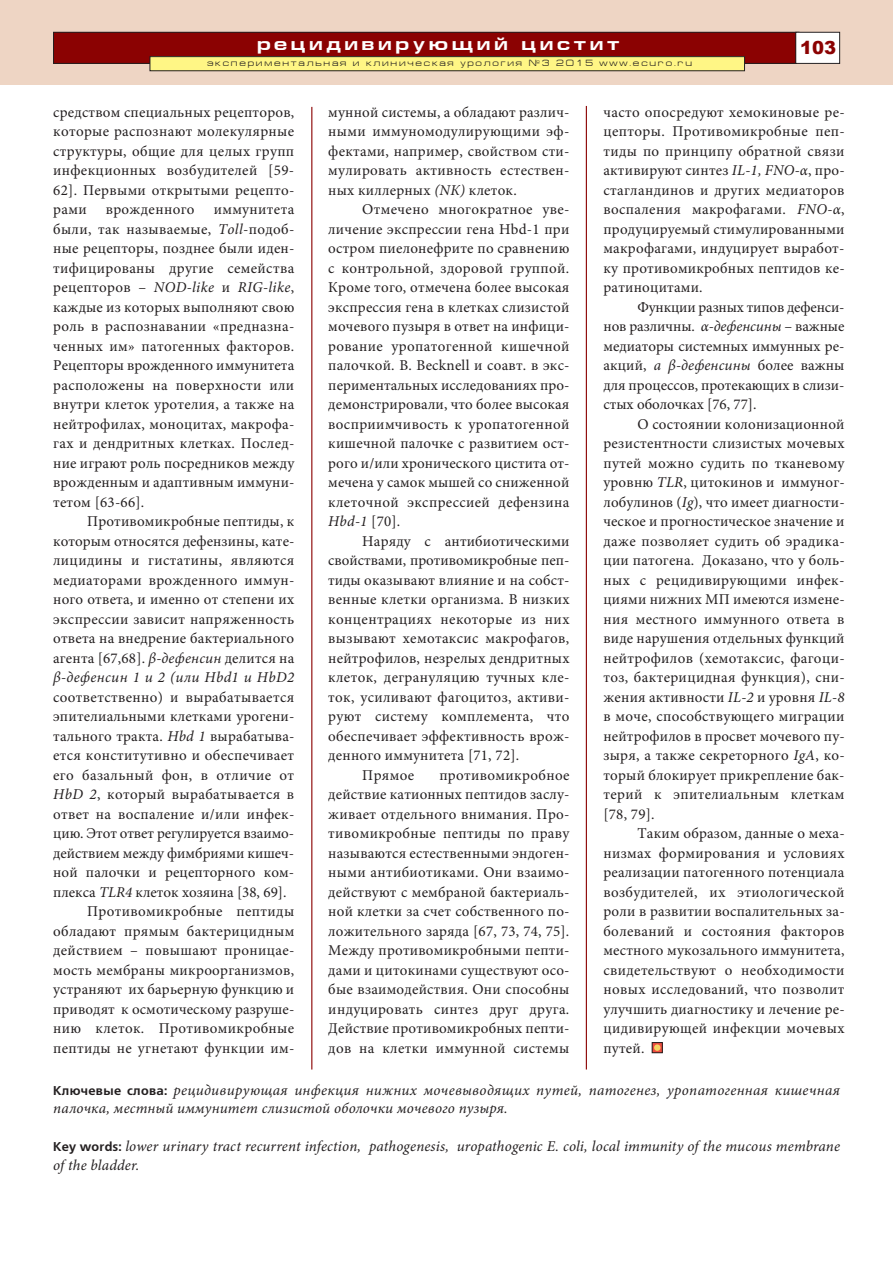
<style>
.page{position:relative;width:893px;height:1263px;background:#fff}
.page>*{position:absolute;margin:0;border:0;box-sizing:border-box;transform-origin:0 0}
.t1{font:700 18px "Europe Ext";letter-spacing:.2em;color:#fff}
.t2{font:900 18px "Arial";color:#8b0202}
.t3{font:15px/19.5px "Minion Pro";letter-spacing:.02em;color:#231f20;text-align:justify}
.t4{font:italic 15px/18px "Minion Pro";letter-spacing:.015em;color:#231f20}
.t5{font:15px "Minion Pro";color:#231f20}
.t6{font:15px "Minion Pro";letter-spacing:-.005em;color:#231f20}
.t7{font:9px "Europe Ext";letter-spacing:.2em;color:#231f20}
.s1{font-style:italic}
.s2{font-family:"Free Set C";font-weight:700;font-style:normal;font-size:12.75px}
</style>
<div class="page">
<hr style="left:311px;top:107px;width:1px;height:962px;background:#8b0202">
<hr style="left:586px;top:106px;width:1px;height:963px;background:#8b0202">
<svg style="left:654px;top:1044px;width:7px;height:7px"></svg>
<div style="left:652px;top:1042px;width:11px;height:11px;border:1px solid #231f20"></div>
<div style="left:654px;top:1044px;width:6px;height:7px;background:#f6d462;border-radius:50%"></div>
<div style="left:0;top:0;width:893px;height:85px;background:#eed5c4"></div>
<div style="left:54px;top:32px;width:745px;height:31px;background:#8b0202"></div>
<div style="left:53px;top:32px;width:746px;height:32px;border:1px solid #231f20"></div>
<div style="left:796px;top:32px;width:44px;height:31px;background:#fff"></div>
<div style="left:795px;top:32px;width:45px;height:32px;border:1px solid #231f20"></div>
<div style="left:150px;top:57px;width:594px;height:14px;background:#fff685"></div>
<div style="left:150px;top:56px;width:595px;height:15px;border:1px solid #231f20"></div>
<p class="t1" style="left:257px;top:37px;width:364px">рецидивирующий цистит</p>
<p class="t7" style="left:207px;top:60px;width:486px">экспериментальная и клиническая урология №3 2015 www.ecuro.ru</p>
<p class="t2" style="left:800px;top:34px;width:38px">103</p>
<p class="t3" style="left:53px;top:104px;width:243px">средством специальных рецепторов, которые распознают молекулярные структуры, общие для целых групп инфекционных возбудителей [59- 62]. Первыми открытыми рецепто&shy;рами</p>
<p class="t3" style="left:106px;top:201px;width:90px">врожденного</p>
<p class="t3" style="left:53px;top:201px;width:243px;text-indent:160px">иммунитета были, так называемые, <span class="s1">Toll</span>-подоб&shy;ные рецепторы, позднее были иден&shy;тифицированы другие семейства рецепторов – <span class="s1">NOD-like</span> и <span class="s1">RIG-like</span>, каждые из которых выполняют свою роль в распознавании «предназна&shy;ченных им» патогенных факторов.<br>Рецепторы врожденного иммунитета расположены на поверхности или внутри клеток уротелия, а также на нейтрофилах, моноцитах, макрофа&shy;гах и дендритных клетках. Послед&shy;ние играют роль посредников между врожденным и адаптивным иммуни&shy;тетом [63-66].</p>
<p class="t3" style="left:53px;top:513px;width:243px;text-indent:34px">Противомикробные пептиды, к которым относятся дефензины, кате&shy;лицидины и гистатины, являются медиаторами врожденного иммун&shy;ного ответа, и именно от степени их экспрессии зависит напряженность ответа на внедрение бактериального агента [67,68]. <span class="s1">β-дефенсин</span> делится на <span class="s1">β-дефенсин 1 и 2 (или Hbd1 и HbD2</span></p>
<p class="t3" style="left:53px;top:689px;width:243px">соответственно) и вырабатывается</p>
<p class="t3" style="left:53px;top:708px;width:243px">эпителиальными клетками урогени-</p>
<p class="t3" style="left:53px;top:728px;width:243px">тального тракта. <span class="s1">Hbd 1</span> вырабатыва-</p>
<p class="t3" style="left:53px;top:747px;width:243px">ется конститутивно и обеспечивает</p>
<p class="t3" style="left:53px;top:767px;width:243px">его базальный фон, в отличие от</p>
<p class="t3" style="left:53px;top:786px;width:243px"><span class="s1">HbD 2</span>, который вырабатывается в</p>
<p class="t3" style="left:53px;top:806px;width:243px">ответ на воспаление и/или инфек-</p>
<p class="t6" style="left:53px;top:828px;width:243px">цию. Этот ответ регулируется взаимо-</p>
<p class="t5" style="left:53px;top:847px;width:243px">действием между фимбриями кишеч-</p>
<p class="t3" style="left:53px;top:864px;width:243px">ной палочки и рецепторного ком-</p>
<p class="t5" style="left:53px;top:886px;width:235px">плекса <span class="s1">TLR4</span> клеток хозяина [38, 69].</p>
<p class="t3" style="left:87px;top:903px;width:209px">Противомикробные пептиды</p>
<p class="t3" style="left:53px;top:923px;width:243px">обладают прямым бактерицидным</p>
<p class="t3" style="left:53px;top:942px;width:243px">действием – повышают проницае-</p>
<p class="t3" style="left:53px;top:962px;width:243px">мость мембраны микроорганизмов,</p>
<p class="t3" style="left:53px;top:981px;width:243px">устраняют их барьерную функцию и</p>
<p class="t3" style="left:53px;top:1001px;width:243px">приводят к осмотическому разруше-</p>
<p class="t3" style="left:53px;top:1020px;width:243px">нию клеток. Противомикробные</p>
<p class="t3" style="left:53px;top:1040px;width:243px">пептиды не угнетают функции им-</p>
<p class="t3" style="left:328px;top:104px;width:243px">мунной системы, а обладают различ&shy;ными иммуномодулирующими эф&shy;фектами, например, свойством сти&shy;мулировать активность естествен&shy;ных киллерных <span class="s1">(NК)</span> клеток.</p>
<p class="t3" style="left:328px;top:201px;width:243px;text-indent:34px">Отмечено многократное уве&shy;личение экспрессии гена Hbd-1 при остром пиелонефрите по сравнению с контрольной, здоровой группой.<br>Кроме того, отмечена более высокая экспрессия гена в клетках слизистой мочевого пузыря в ответ на инфици&shy;рование уропатогенной кишечной палочкой. B. Becknell и соавт. в экс&shy;периментальных исследованиях про&shy;демонстрировали, что более высокая восприимчивость к уропатогенной кишечной палочке с развитием ост&shy;рого и/или хронического цистита от&shy;мечена у самок мышей со сниженной клеточной экспрессией дефензина <span class="s1">Hbd-1</span> [70].</p>
<p class="t3" style="left:362px;top:533px;width:209px">Наряду с антибиотическими</p>
<p class="t5" style="left:328px;top:555px;width:243px">свойствами, противомикробные пеп-</p>
<p class="t3" style="left:328px;top:572px;width:243px">тиды оказывают влияние и на собст-</p>
<p class="t3" style="left:328px;top:591px;width:243px">венные клетки организма. В низких</p>
<p class="t3" style="left:328px;top:611px;width:243px">концентрациях некоторые из них</p>
<p class="t3" style="left:328px;top:630px;width:243px">вызывают хемотаксис макрофагов,</p>
<p class="t3" style="left:328px;top:650px;width:243px">нейтрофилов, незрелых дендритных</p>
<p class="t3" style="left:328px;top:669px;width:243px">клеток, дегрануляцию тучных кле-</p>
<p class="t3" style="left:328px;top:689px;width:243px">ток, усиливают фагоцитоз, активи-</p>
<p class="t3" style="left:328px;top:708px;width:243px">руют систему комплемента, что</p>
<p class="t3" style="left:328px;top:728px;width:243px">обеспечивает эффективность врож-</p>
<p class="t3" style="left:328px;top:747px;width:192px">денного иммунитета [71, 72].</p>
<p class="t3" style="left:362px;top:767px;width:53px">Прямое</p>
<p class="t3" style="left:328px;top:767px;width:243px;text-indent:111px">противомикробное действие катионных пептидов заслу&shy;живает отдельного внимания. Про&shy;тивомикробные пептиды по праву называются естественными эндоген&shy;ными антибиотиками. Они взаимо&shy;действуют с мембраной бактериаль&shy;ной клетки за счет собственного по&shy;ложительного заряда [67, 73, 74, 75].<br>Между противомикробными пепти&shy;дами и цитокинами существуют осо&shy;бые взаимодействия. Они способны индуцировать синтез друг друга.<br>Действие противомикробных пепти&shy;дов на клетки иммунной системы</p>
<p class="t3" style="left:603px;top:104px;width:243px">часто опосредуют хемокиновые ре&shy;цепторы. Противомикробные пеп&shy;тиды по принципу обратной связи активируют синтез <span class="s1">IL-1, FNO-α</span>, про&shy;стагландинов и других медиаторов воспаления макрофагами. <span class="s1">FNO-α</span>, продуцируемый стимулированными макрофагами, индуцирует выработ&shy;ку противомикробных пептидов ке&shy;ратиноцитами.</p>
<p class="t3" style="left:603px;top:299px;width:243px;text-indent:34px">Функции разных типов дефенси&shy;нов различны. <span class="s1">α-дефенсины</span> – важные медиаторы системных иммунных ре&shy;акций, <span class="s1">а β-дефенсины</span> более важны для процессов, протекающих в слизи&shy;стых оболочках [76, 77].</p>
<p class="t3" style="left:603px;top:416px;width:243px;text-indent:34px">О состоянии колонизационной резистентности слизистых мочевых путей можно судить по тканевому уровню <span class="s1">TLR</span>, цитокинов и иммуног&shy;лобулинов (<span class="s1">Ig</span>), что имеет диагности&shy;ческое и прогностическое значение и даже позволяет судить об эрадика&shy;ции патогена. Доказано, что у боль&shy;ных с рецидивирующими инфек&shy;циями нижних МП имеются измене&shy;ния местного иммунного ответа в виде нарушения отдельных функций нейтрофилов (хемотаксис, фагоци&shy;тоз, бактерицидная функция), сни&shy;жения активности <span class="s1">IL-2</span> и уровня <span class="s1">IL-8 </span>в моче, способствующего миграции нейтрофилов в просвет мочевого пу&shy;зыря, а также секреторного <span class="s1">IgA</span>, ко&shy;торый блокирует прикрепление бак&shy;терий к эпителиальным клеткам [78, 79].</p>
<p class="t3" style="left:603px;top:825px;width:243px;text-indent:34px">Таким образом, данные о меха&shy;низмах формирования и условиях реализации патогенного потенциала возбудителей, их этиологической роли в развитии воспалительных за&shy;болеваний и состояния факторов местного мукозального иммунитета, свидетельствуют о необходимости новых исследований, что позволит улучшить диагностику и лечение ре&shy;цидивирующей инфекции мочевых путей.</p>
<p class="t4" style="left:53px;top:1083px;width:788px"><span class="s2">Ключевые слова:</span> рецидивирующая инфекция нижних мочевыводящих путей, патогенез, уропатогенная кишечная палочка, местный иммунитет слизистой оболочки мочевого пузыря.</p>
<p class="t4" style="left:53px;top:1138px;width:788px;line-height:19.5px"><span class="s2">Кey words:</span> lower urinary tract recurrent infection, pathogenesis, uropathogenic E. coli, local immunity of the mucous membrane of the bladder.</p>
</div>
